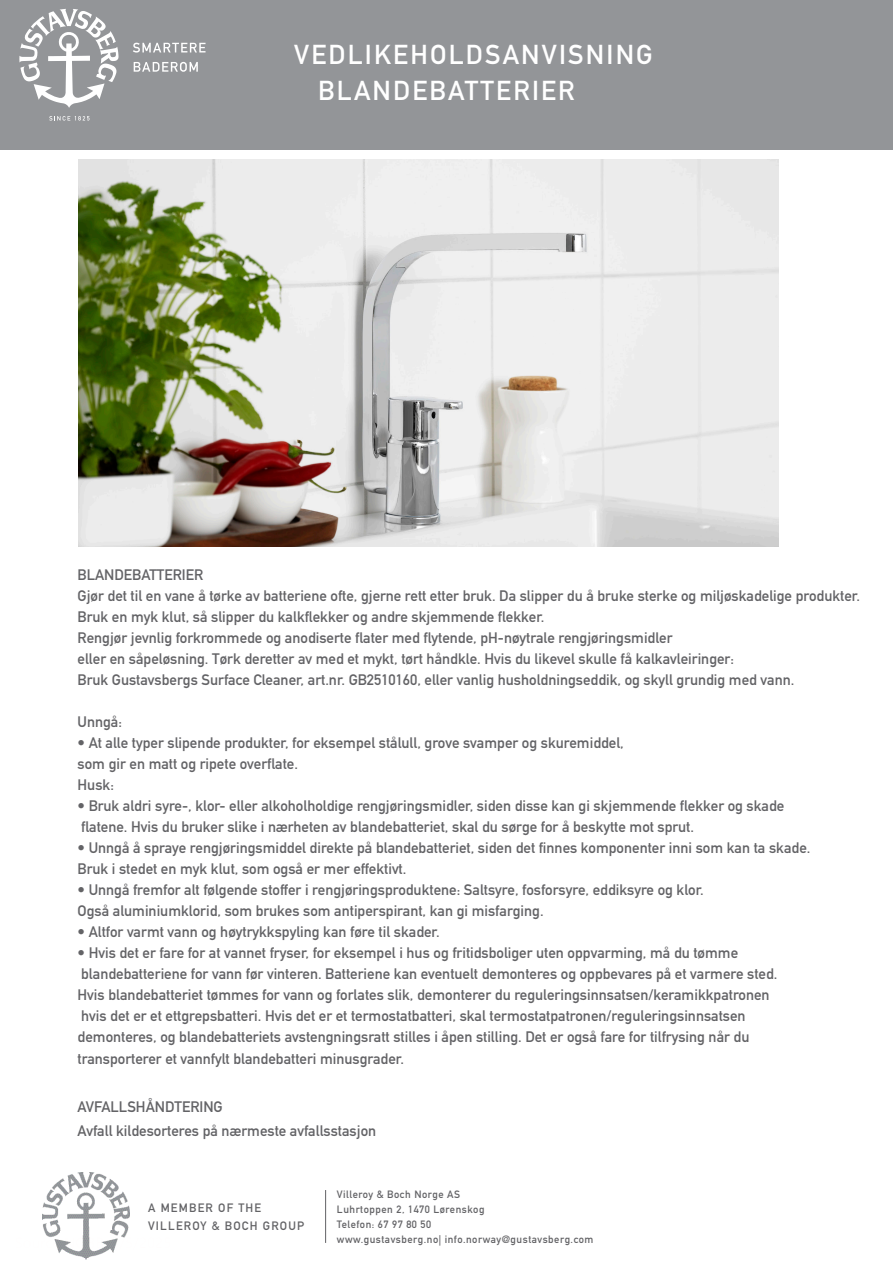
<style>
.page{position:relative;width:893px;height:1263px;background:#fff}
.page>*{position:absolute;margin:0;border:0;box-sizing:border-box;transform-origin:0 0}
.t1{font:27px/36px "DIN Mittelschrift";letter-spacing:.08em;color:#fff}
.t2{font:15px/21px "DIN Mittelschrift";color:#636366}
.t3{font:12px/17.4px "DIN Mittelschrift";letter-spacing:.1em;color:#636366}
.t4{font:10.5px/15px "DIN Mittelschrift";letter-spacing:.05em;color:#636366}
</style>
<div class="page">
<div style="left:0;top:0;width:893px;height:150px;background:#939598"></div>
<svg style="left:19px;top:9px;width:100px;height:99px"></svg>
<svg style="left:49px;top:116px;width:40px;height:5px"></svg>
<svg style="left:133px;top:43px;width:73px;height:10px"></svg>
<svg style="left:134px;top:62px;width:64px;height:10px"></svg>
<img style="left:43px;top:1173px;width:87px;height:87px">
<hr style="left:325px;top:1190px;width:1px;height:53px;background:#636366">
<img style="left:78px;top:159px;width:700px;height:387px">
<h1 class="t1" style="left:318px;top:36px;width:336px;text-indent:-24px">VEDLIKEHOLDSANVISNING<br>BLANDEBATTERIER</h1>
<p class="t2" style="left:78px;top:564px;width:784px">BLANDEBATTERIER<br>Gjør det til en vane å tørke av batteriene ofte, gjerne rett etter bruk. Da slipper du å bruke sterke og miljøskadelige produkter.<br>Bruk en myk klut, så slipper du kalkflekker og andre skjemmende flekker.<br>Rengjør jevnlig forkrommede og anodiserte flater med flytende, pH-nøytrale rengjøringsmidler<br>eller en såpeløsning. Tørk deretter av med et mykt, tørt håndkle. Hvis du likevel skulle få kalkavleiringer:<br>Bruk Gustavsbergs Surface Cleaner, art.nr. GB2510160, eller vanlig husholdningseddik, og skyll grundig med vann.</p>
<p class="t2" style="left:78px;top:711px;width:46px">Unngå:</p>
<p class="t2" style="left:78px;top:732px;width:548px">• At alle typer slipende produkter, for eksempel stålull, grove svamper og skuremiddel, som gir en matt og ripete overflate.<br>Husk:</p>
<p class="t2" style="left:78px;top:795px;width:708px">• Bruk aldri syre-, klor- eller alkoholholdige rengjøringsmidler, siden disse kan gi skjemmende flekker og skade flatene. Hvis du bruker slike i nærheten av blandebatteriet, skal du sørge for å beskytte mot sprut.</p>
<p class="t2" style="left:78px;top:837px;width:734px">• Unngå å spraye rengjøringsmiddel direkte på blandebatteriet, siden det finnes komponenter inni som kan ta skade.<br>Bruk i stedet en myk klut, som også er mer effektivt.</p>
<p class="t2" style="left:78px;top:879px;width:628px">• Unngå fremfor alt følgende stoffer i rengjøringsproduktene: Saltsyre, fosforsyre, eddiksyre og klor.<br>Også aluminiumklorid, som brukes som antiperspirant, kan gi misfarging.</p>
<p class="t2" style="left:78px;top:921px;width:364px">• Altfor varmt vann og høytrykkspyling kan føre til skader.</p>
<p class="t2" style="left:78px;top:942px;width:701px">• Hvis det er fare for at vannet fryser, for eksempel i hus og fritidsboliger uten oppvarming, må du tømme blandebatteriene for vann før vinteren. Batteriene kan eventuelt demonteres og oppbevares på et varmere sted.<br>Hvis blandebatteriet tømmes for vann og forlates slik, demonterer du reguleringsinnsatsen/keramikkpatronen hvis det er et ettgrepsbatteri. Hvis det er et termostatbatteri, skal termostatpatronen/reguleringsinnsatsen demonteres, og blandebatteriets avstengningsratt stilles i åpen stilling. Det er også fare for tilfrysing når du transporterer et vannfylt blandebatteri minusgrader.</p>
<p class="t2" style="left:78px;top:1094px;width:300px;line-height:24px">AVFALLSHÅNDTERING<br>Avfall kildesorteres på nærmeste avfallsstasjon</p>
<p class="t3" style="left:148px;top:1199px;width:158px">A MEMBER OF THE<br>VILLEROY &amp; BOCH GROUP</p>
<p class="t4" style="left:337px;top:1187px;width:258px">Villeroy &amp; Boch Norge AS<br>Luhrtoppen 2, 1470 Lørenskog<br>Telefon: 67 97 80 50<br>www.gustavsberg.no| info.norway@gustavsberg.com</p>
</div>
